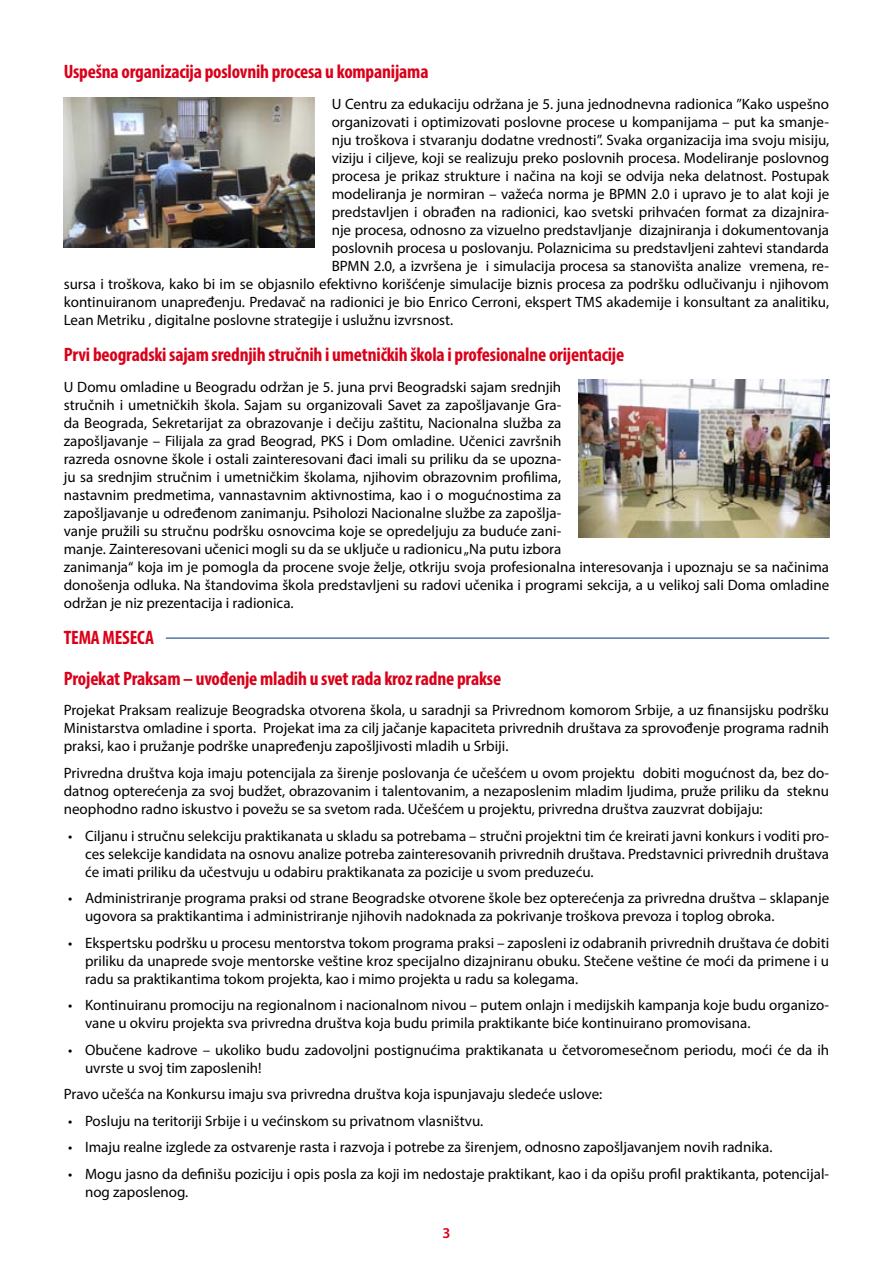
<style>
.page{position:relative;width:893px;height:1263px;background:#fff}
.page>*{position:absolute;margin:0;border:0;box-sizing:border-box;transform-origin:0 0}
.t1{font:700 condensed 19.5px/40.3px "Myriad Pro";letter-spacing:-.01em;color:#da001a}
.t2{font:15px/18px "Myriad Pro";color:#000}
.t3{font:600 15px "Myriad Pro";color:#da001a}
</style>
<div class="page">
<img style="left:64px;top:98px;width:251px;height:150px">
<img style="left:578px;top:379px;width:251px;height:159px">
<hr style="left:166px;top:638px;width:663px;height:1px;background:#003576">
<h1 class="t1" style="left:64px;top:51px;width:366px">Uspešna organizacija poslovnih procesa u kompanijama</h1>
<p class="t2" style="left:332px;top:95px;width:499px">U Centru za edukaciju održana je 5. juna jednodnevna radionica ’’Kako uspešno</p>
<p class="t2" style="left:332px;top:113px;width:499px">organizovati i optimizovati poslovne procese u kompanijama – put ka smanje-</p>
<p class="t2" style="left:332px;top:131px;width:499px">nju troškova i stvaranju dodatne vrednosti’’. Svaka organizacija ima svoju misiju,</p>
<p class="t2" style="left:332px;top:149px;width:499px">viziju i ciljeve, koji se realizuju preko poslovnih procesa. Modeliranje poslovnog</p>
<p class="t2" style="left:332px;top:167px;width:499px">procesa je prikaz strukture i načina na koji se odvija neka delatnost. Postupak</p>
<p class="t2" style="left:332px;top:185px;width:499px">modeliranja je normiran – važeća norma je BPMN 2.0 i upravo je to alat koji je</p>
<p class="t2" style="left:332px;top:203px;width:499px">predstavljen i obrađen na radionici, kao svetski prihvaćen format za dizajnira-</p>
<p class="t2" style="left:332px;top:221px;width:499px">nje procesa, odnosno za vizuelno predstavljanje dizajniranja i dokumentovanja</p>
<p class="t2" style="left:332px;top:239px;width:499px">poslovnih procesa u poslovanju. Polaznicima su predstavljeni zahtevi standarda</p>
<p class="t2" style="left:332px;top:257px;width:499px">BPMN 2.0, a izvršena je i simulacija procesa sa stanovišta analize vremena, re-</p>
<p class="t2" style="left:64px;top:275px;width:767px">sursa i troškova, kako bi im se objasnilo efektivno korišćenje simulacije biznis procesa za podršku odlučivanju i njihovom</p>
<p class="t2" style="left:64px;top:293px;width:767px">kontinuiranom unapređenju. Predavač na radionici je bio Enrico Cerroni, ekspert TMS akademije i konsultant za analitiku,</p>
<p class="t2" style="left:64px;top:311px;width:391px">Lean Metriku , digitalne poslovne strategije i uslužnu izvrsnost.</p>
<h1 class="t1" style="left:64px;top:334px;width:562px">Prvi beogradski sajam srednjih stručnih i umetničkih škola i profesionalne orijentacije</h1>
<p class="t2" style="left:64px;top:378px;width:767px">U Domu omladine u Beogradu održan je 5. juna prvi Beogradski sajam srednjih<br>stručnih i umetničkih škola. Sajam su organizovali Savet za zapošljavanje Gra-<br>da Beograda, Sekretarijat za obrazovanje i dečiju zaštitu, Nacionalna služba za<br>zapošljavanje – Filijala za grad Beograd, PKS i Dom omladine. Učenici završnih<br>razreda osnovne škole i ostali zainteresovani đaci imali su priliku da se upozna-<br>ju sa srednjim stručnim i umetničkim školama, njihovim obrazovnim profilima,<br>nastavnim predmetima, vannastavnim aktivnostima, kao i o mogućnostima za<br>zapošljavanje u određenom zanimanju. Psiholozi Nacionalne službe za zapošlja-<br>vanje pružili su stručnu podršku osnovcima koje se opredeljuju za buduće zani-<br>manje. Zainteresovani učenici mogli su da se uključe u radionicu „Na putu izbora<br>zanimanja“ koja im je pomogla da procene svoje želje, otkriju svoja profesionalna interesovanja i upoznaju se sa načinima donošenja odluka. Na štandovima škola predstavljeni su radovi učenika i programi sekcija, a u velikoj sali Doma omladine održan je niz prezentacija i radionica.</p>
<h1 class="t1" style="left:64px;top:617px;width:439px">TEMA MESECA<br>Projekat Praksam – uvođenje mladih u svet rada kroz radne prakse</h1>
<p class="t2" style="left:64px;top:701px;width:767px;text-align:justify">Projekat Praksam realizuje Beogradska otvorena škola, u saradnji sa Privrednom komorom Srbije, a uz finansijsku podršku Ministarstva omladine i sporta. Projekat ima za cilj jačanje kapaciteta privrednih društava za sprovođenje programa radnih praksi, kao i pružanje podrške unapređenju zapošljivosti mladih u Srbiji.</p>
<p class="t2" style="left:64px;top:764px;width:767px;text-align:justify">Privredna društva koja imaju potencijala za širenje poslovanja će učešćem u ovom projektu dobiti mogućnost da, bez do&shy;datnog opterećenja za svoj budžet, obrazovanim i talentovanim, a nezaposlenim mladim ljudima, pruže priliku da steknu neophodno radno iskustvo i povežu se sa svetom rada. Učešćem u projektu, privredna društva zauzvrat dobijaju:</p>
<p class="t2" style="left:85px;top:826px;width:746px;text-align:justify;text-indent:-17px">• Ciljanu i stručnu selekciju praktikanata u skladu sa potrebama – stručni projektni tim će kreirati javni konkurs i voditi pro&shy;ces selekcije kandidata na osnovu analize potreba zainteresovanih privrednih društava. Predstavnici privrednih društava će imati priliku da učestvuju u odabiru praktikanata za pozicije u svom preduzeću.</p>
<p class="t2" style="left:85px;top:889px;width:746px;text-indent:-17px">• Administriranje programa praksi od strane Beogradske otvorene škole bez opterećenja za privredna društva – sklapanje ugovora sa praktikantima i administriranje njihovih nadoknada za pokrivanje troškova prevoza i toplog obroka.</p>
<p class="t2" style="left:85px;top:933px;width:746px;text-align:justify;text-indent:-17px">• Ekspertsku podršku u procesu mentorstva tokom programa praksi – zaposleni iz odabranih privrednih društava će dobiti priliku da unaprede svoje mentorske veštine kroz specijalno dizajniranu obuku. Stečene veštine će moći da primene i u radu sa praktikantima tokom projekta, kao i mimo projekta u radu sa kolegama.</p>
<p class="t2" style="left:85px;top:996px;width:746px;text-indent:-17px">• Kontinuiranu promociju na regionalnom i nacionalnom nivou – putem onlajn i medijskih kampanja koje budu organizo&shy;vane u okviru projekta sva privredna društva koja budu primila praktikante biće kontinuirano promovisana.</p>
<p class="t2" style="left:85px;top:1040px;width:746px;text-indent:-17px">• Obučene kadrove – ukoliko budu zadovoljni postignućima praktikanata u četvoromesečnom periodu, moći će da ih uvrste u svoj tim zaposlenih!</p>
<p class="t2" style="left:64px;top:1085px;width:540px">Pravo učešća na Konkursu imaju sva privredna društva koja ispunjavaju sledeće uslove:</p>
<p class="t2" style="left:68px;top:1111px;width:417px">• Posluju na teritoriji Srbije i u većinskom su privatnom vlasništvu.</p>
<p class="t2" style="left:68px;top:1138px;width:706px">• Imaju realne izglede za ostvarenje rasta i razvoja i potrebe za širenjem, odnosno zapošljavanjem novih radnika.</p>
<p class="t2" style="left:85px;top:1164px;width:746px;text-indent:-17px">• Mogu jasno da definišu poziciju i opis posla za koji im nedostaje praktikant, kao i da opišu profil praktikanta, potencijal&shy;nog zaposlenog.</p>
<p class="t3" style="left:442px;top:1224px;width:10px">3</p>
</div>
